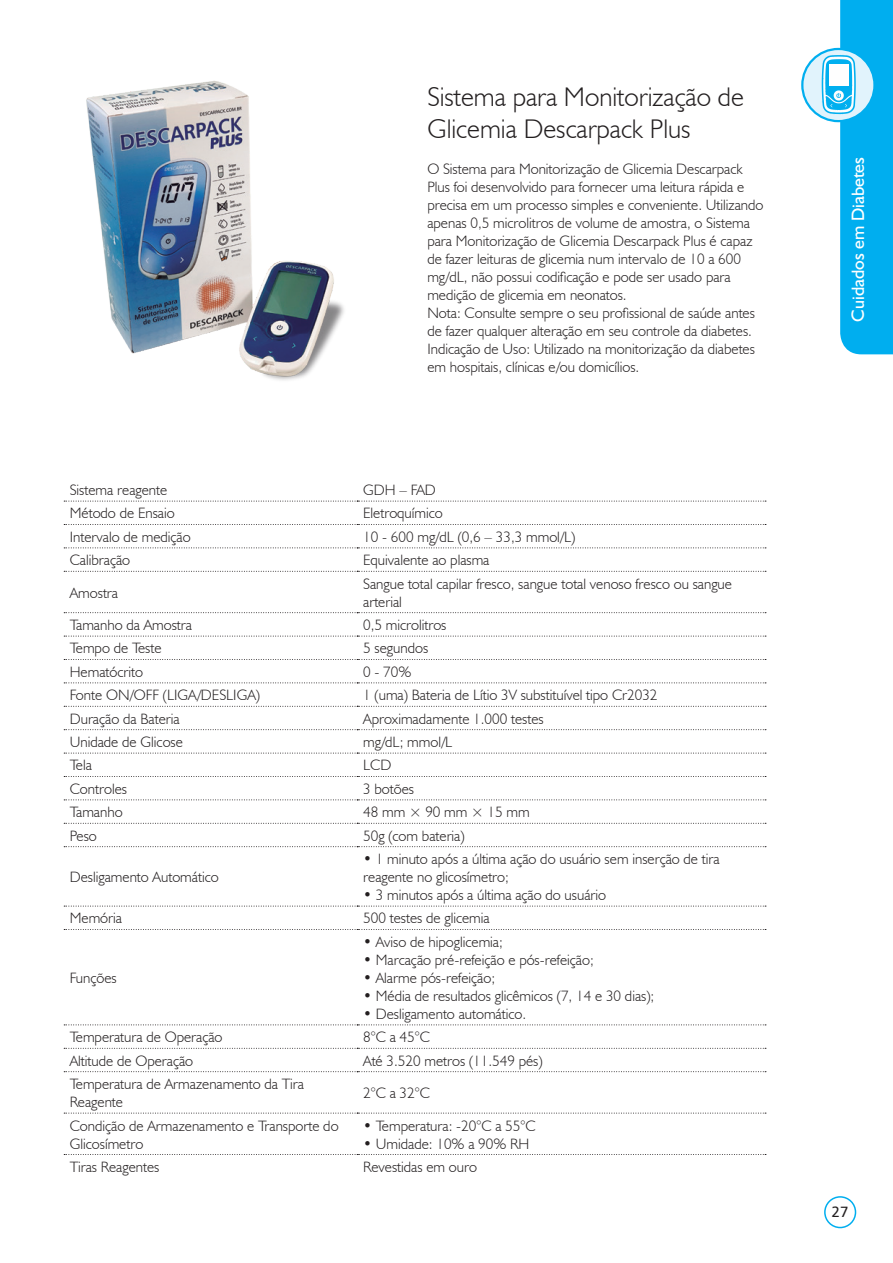
<style>
.page{position:relative;width:893px;height:1263px;background:#fff}
.page>*{position:absolute;margin:0;border:0;box-sizing:border-box;transform-origin:0 0}
.titulos{font:300 27px/32.4px "Humanist 521 BT";color:#231f20}
.t1{font:18px "Humanist 521 BT";color:#fff}
.t2{font:300 15px/18px "Humanist 521 BT";color:#231f20}
.t3{font:15px "Humanist 777 BT Roman B";color:#231f20}
</style>
<div class="page">
<svg style="left:64px;top:524px;width:702px;height:1px"></svg>
<svg style="left:64px;top:547px;width:702px;height:1px"></svg>
<svg style="left:64px;top:571px;width:702px;height:1px"></svg>
<svg style="left:64px;top:612px;width:702px;height:1px"></svg>
<svg style="left:64px;top:636px;width:702px;height:1px"></svg>
<svg style="left:64px;top:659px;width:702px;height:1px"></svg>
<svg style="left:64px;top:682px;width:702px;height:1px"></svg>
<svg style="left:64px;top:706px;width:702px;height:1px"></svg>
<svg style="left:64px;top:729px;width:702px;height:1px"></svg>
<svg style="left:64px;top:753px;width:702px;height:1px"></svg>
<svg style="left:64px;top:776px;width:702px;height:1px"></svg>
<svg style="left:64px;top:799px;width:702px;height:1px"></svg>
<svg style="left:64px;top:823px;width:702px;height:1px"></svg>
<svg style="left:64px;top:846px;width:702px;height:1px"></svg>
<svg style="left:64px;top:906px;width:702px;height:1px"></svg>
<svg style="left:64px;top:929px;width:702px;height:1px"></svg>
<svg style="left:64px;top:1024px;width:702px;height:1px"></svg>
<svg style="left:64px;top:1048px;width:702px;height:1px"></svg>
<svg style="left:64px;top:1071px;width:702px;height:1px"></svg>
<svg style="left:64px;top:1113px;width:702px;height:1px"></svg>
<svg style="left:64px;top:1154px;width:702px;height:1px"></svg>
<svg style="left:64px;top:501px;width:702px;height:1px"></svg>
<img style="left:86px;top:81px;width:258px;height:299px">
<div style="left:824px;top:1196px;width:32px;height:32px;border:2px solid #00aeef;border-radius:50%"></div>
<svg style="left:802px;top:0;width:91px;height:354px"></svg>
<div style="left:801px;top:48px;width:75px;height:74px;border:2px solid #00aeef;border-radius:50%"></div>
<p class="titulos" style="left:427px;top:80px;width:318px">Sistema para Monitorização de<br>Glicemia Descarpack Plus</p>
<p class="t2" style="left:427px;top:160px;width:338px">O Sistema para Monitorização de Glicemia Descarpack Plus foi desenvolvido para fornecer uma leitura rápida e precisa em um processo simples e conveniente. Utilizando apenas 0,5 microlitros de volume de amostra, o Sistema para Monitorização de Glicemia Descarpack Plus é capaz de fazer leituras de glicemia num intervalo de 10 a 600 mg/dL, não possui codificação e pode ser usado para medição de glicemia em neonatos.</p>
<p class="t2" style="left:427px;top:304px;width:329px">Nota: Consulte sempre o seu profissional de saúde antes de fazer qualquer alteração em seu controle da diabetes.</p>
<p class="t2" style="left:427px;top:340px;width:329px">Indicação de Uso: Utilizado na monitorização da diabetes em hospitais, clínicas e/ou domicílios.</p>
<p class="t2" style="left:70px;top:481px;width:99px">Sistema reagente</p>
<p class="t2" style="left:363px;top:481px;width:74px">GDH – FAD</p>
<p class="t2" style="left:70px;top:504px;width:106px">Método de Ensaio</p>
<p class="t2" style="left:363px;top:504px;width:81px">Eletroquímico</p>
<p class="t2" style="left:70px;top:527px;width:122px">Intervalo de medição</p>
<p class="t2" style="left:363px;top:527px;width:214px">10 - 600 mg/dL (0,6 – 33,3 mmol/L)</p>
<p class="t2" style="left:70px;top:551px;width:62px">Calibração</p>
<p class="t2" style="left:363px;top:551px;width:128px">Equivalente ao plasma</p>
<p class="t2" style="left:70px;top:583px;width:50px">Amostra</p>
<p class="t2" style="left:363px;top:574px;width:370px">Sangue total capilar fresco, sangue total venoso fresco ou sangue arterial</p>
<p class="t2" style="left:70px;top:616px;width:124px">Tamanho da Amostra</p>
<p class="t2" style="left:363px;top:616px;width:85px">0,5 microlitros</p>
<p class="t2" style="left:70px;top:639px;width:93px">Tempo de Teste</p>
<p class="t2" style="left:363px;top:639px;width:67px">5 segundos</p>
<p class="t2" style="left:70px;top:662px;width:75px">Hematócrito</p>
<p class="t2" style="left:363px;top:662px;width:50px">0 - 70%</p>
<p class="t2" style="left:70px;top:686px;width:192px">Fonte ON/OFF (LIGA/DESLIGA)</p>
<p class="t2" style="left:363px;top:686px;width:296px">1 (uma) Bateria de Lítio 3V substituível tipo Cr2032</p>
<p class="t2" style="left:70px;top:709px;width:111px">Duração da Bateria</p>
<p class="t2" style="left:363px;top:709px;width:182px">Aproximadamente 1.000 testes</p>
<p class="t2" style="left:70px;top:733px;width:115px">Unidade de Glicose</p>
<p class="t2" style="left:363px;top:733px;width:91px">mg/dL; mmol/L</p>
<p class="t2" style="left:70px;top:756px;width:24px">Tela</p>
<p class="t2" style="left:363px;top:756px;width:30px">LCD</p>
<p class="t2" style="left:70px;top:779px;width:59px">Controles</p>
<p class="t2" style="left:363px;top:779px;width:52px">3 botões</p>
<p class="t2" style="left:70px;top:803px;width:54px">Tamanho</p>
<p class="t2" style="left:363px;top:803px;width:168px">48 mm × 90 mm × 15 mm</p>
<p class="t2" style="left:70px;top:826px;width:29px">Peso</p>
<p class="t2" style="left:363px;top:826px;width:103px">50g (com bateria)</p>
<p class="t2" style="left:70px;top:868px;width:150px">Desligamento Automático</p>
<p class="t2" style="left:363px;top:850px;width:358px">• 1 minuto após a última ação do usuário sem inserção de tira reagente no glicosímetro;</p>
<p class="t2" style="left:363px;top:886px;width:244px">• 3 minutos após a última ação do usuário</p>
<p class="t2" style="left:70px;top:909px;width:54px">Memória</p>
<p class="t2" style="left:363px;top:909px;width:128px">500 testes de glicemia</p>
<p class="t2" style="left:70px;top:968px;width:49px">Funções</p>
<p class="t2" style="left:363px;top:932px;width:141px">• Aviso de hipoglicemia;</p>
<p class="t2" style="left:363px;top:950px;width:232px">• Marcação pré-refeição e pós-refeição;</p>
<p class="t2" style="left:363px;top:968px;width:133px">• Alarme pós-refeição;</p>
<p class="t2" style="left:363px;top:986px;width:293px">• Média de resultados glicêmicos (7, 14 e 30 dias);</p>
<p class="t2" style="left:363px;top:1004px;width:164px">• Desligamento automático.</p>
<p class="t2" style="left:70px;top:1028px;width:154px">Temperatura de Operação</p>
<p class="t2" style="left:363px;top:1028px;width:68px">8°C a 45°C</p>
<p class="t2" style="left:70px;top:1051px;width:125px">Altitude de Operação</p>
<p class="t2" style="left:363px;top:1051px;width:181px">Até 3.520 metros (11.549 pés)</p>
<p class="t2" style="left:70px;top:1075px;width:236px">Temperatura de Armazenamento da Tira<br>Reagente</p>
<p class="t2" style="left:363px;top:1084px;width:68px">2°C a 32°C</p>
<p class="t2" style="left:70px;top:1116px;width:270px">Condição de Armazenamento e Transporte do<br>Glicosímetro</p>
<p class="t2" style="left:363px;top:1116px;width:174px">• Temperatura: -20°C a 55°C</p>
<p class="t2" style="left:363px;top:1134px;width:168px">• Umidade: 10% a 90% RH</p>
<p class="t2" style="left:70px;top:1157px;width:91px">Tiras Reagentes</p>
<p class="t2" style="left:363px;top:1157px;width:115px">Revestidas em ouro</p>
<p class="t1" style="left:847px;top:322px;width:166px;rotate:-90deg">Cuidados em Diabetes</p>
<p class="t3" style="left:832px;top:1202px;width:19px">27</p>
</div>
